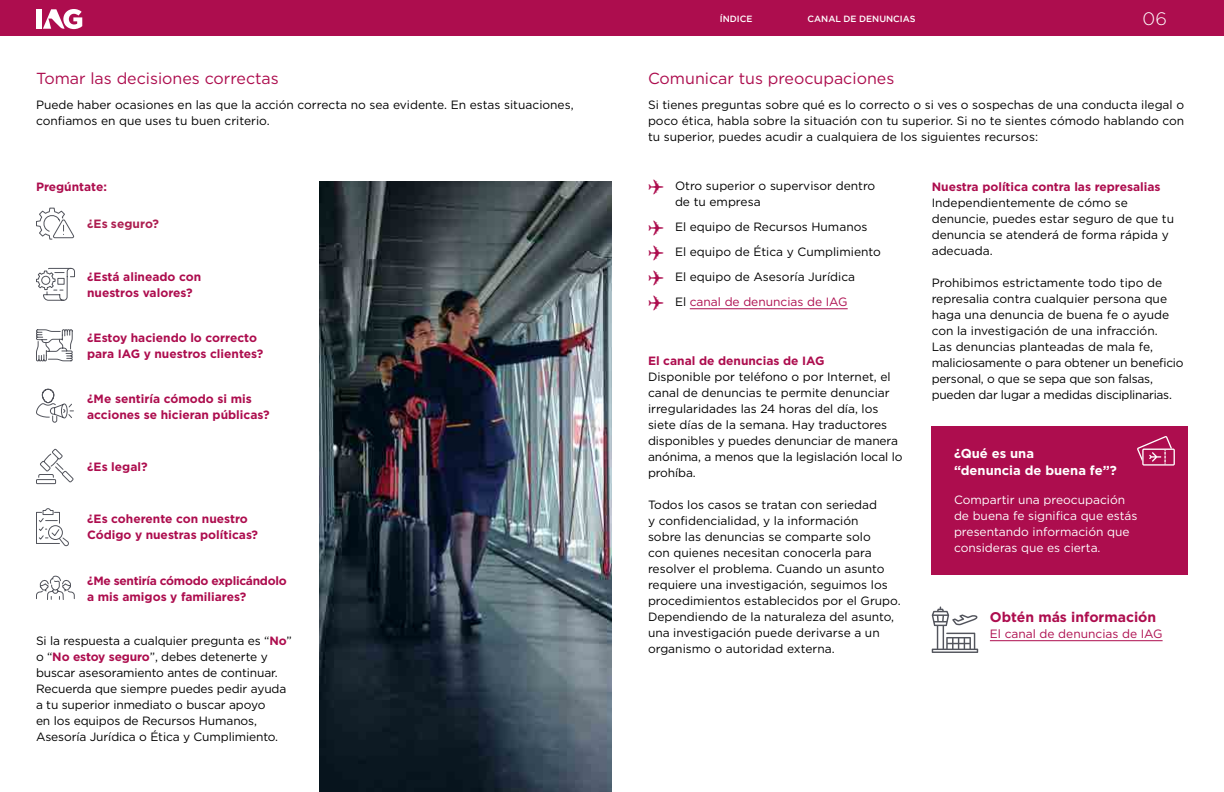
<style>
.page{position:relative;width:1224px;height:792px;background:#fff}
.page>*{position:absolute;margin:0;border:0;box-sizing:border-box;transform-origin:0 0}
.t1{font:300 18px "Gotham";color:#fff}
.t2{font:16px "Gotham";color:#ad0d4e}
.t3{font:700 14px "Gotham";color:#ad0d4e}
.t4{font:700 13px/16px "Gotham";color:#fff}
.t5{font:12px/16px "Gotham";color:#000}
.t6{font:700 12px/16px "Gotham";color:#ad0d4e}
.t7{font:12px/16px "Gotham";color:#fff}
.t8{font:700 12px/16px "Gotham";letter-spacing:-.025em;color:#ad0d4e}
.t9{font:12px "Gotham";color:#ad0d4e}
.t10{font:700 12px "Gotham";letter-spacing:.005em;color:#ad1e50}
.t11{font:500 9px "Gotham";color:#fff}
.s1{font-weight:700;color:#ad0d4e}
.s2{color:#ad0d4e}
</style>
<div class="page">
<img style="left:320px;top:181px;width:292px;height:611px">
<div style="left:0;top:0;width:1224px;height:36px;background:#ad0d4e"></div>
<div style="left:36px;top:9px;width:5px;height:20px;background:#fff"></div>
<svg style="left:43px;top:9px;width:39px;height:20px"></svg>
<svg style="left:36px;top:207px;width:38px;height:33px"></svg>
<svg style="left:36px;top:448px;width:38px;height:37px"></svg>
<svg style="left:36px;top:508px;width:33px;height:39px"></svg>
<svg style="left:36px;top:267px;width:39px;height:34px"></svg>
<svg style="left:36px;top:329px;width:37px;height:33px"></svg>
<svg style="left:36px;top:575px;width:39px;height:25px"></svg>
<svg style="left:36px;top:388px;width:38px;height:35px"></svg>
<hr style="left:690px;top:308px;width:158px;height:1px;background:#ad0d4e">
<div style="left:932px;top:426px;width:256px;height:148px;background:#ad0d4e"></div>
<svg style="left:1137px;top:436px;width:38px;height:30px"></svg>
<hr style="left:990px;top:640px;width:173px;height:1px;background:#ad0d4e">
<svg style="left:932px;top:606px;width:46px;height:47px"></svg>
<h2 class="t2" style="left:36px;top:69px;width:244px">Tomar las decisiones correctas</h2>
<p class="t5" style="left:36px;top:96px;width:539px">Puede haber ocasiones en las que la acción correcta no sea evidente. En estas situaciones, confiamos en que uses tu buen criterio.</p>
<p class="t6" style="left:36px;top:178px;width:72px">Pregúntate:</p>
<p class="t10" style="left:87px;top:216px;width:73px">¿Es seguro?</p>
<p class="t6" style="left:87px;top:269px;width:116px">¿Está alineado con nuestros valores?</p>
<p class="t6" style="left:87px;top:330px;width:178px">¿Estoy haciendo lo correcto para IAG y nuestros clientes?</p>
<p class="t6" style="left:87px;top:390px;width:184px">¿Me sentiría cómodo si mis acciones se hicieran públicas?</p>
<p class="t6" style="left:87px;top:459px;width:62px">¿Es legal?</p>
<p class="t6" style="left:87px;top:511px;width:173px">¿Es coherente con nuestro<br>Código y nuestras políticas?</p>
<p class="t8" style="left:87px;top:572px;width:201px">¿Me sentiría cómodo explicándolo a mis amigos y familiares?</p>
<p class="t5" style="left:36px;top:632px;width:257px">Si la respuesta a cualquier pregunta es “<span class="s1">No</span>” o “<span class="s1">No estoy seguro</span>”, debes detenerte y buscar asesoramiento antes de continuar.<br>Recuerda que siempre puedes pedir ayuda a tu superior inmediato o buscar apoyo<br>en los equipos de Recursos Humanos, Asesoría Jurídica o Ética y Cumplimiento.</p>
<p class="t11" style="left:720px;top:13px;width:34px">ÍNDICE</p>
<p class="t11" style="left:808px;top:13px;width:110px">CANAL DE DENUNCIAS</p>
<h1 class="t1" style="left:1143px;top:8px;width:26px">06</h1>
<h2 class="t2" style="left:648px;top:69px;width:248px">Comunicar tus preocupaciones</h2>
<p class="t5" style="left:648px;top:96px;width:538px;text-align:justify">Si tienes preguntas sobre qué es lo correcto o si ves o sospechas de una conducta ilegal o poco ética, habla sobre la situación con tu superior. Si no te sientes cómodo hablando con tu superior, puedes acudir a cualquiera de los siguientes recursos:</p>
<p class="t5" style="left:675px;top:177px;width:202px;text-indent:-27px"><span class="s2">✈</span> Otro superior o supervisor dentro de tu empresa</p>
<p class="t5" style="left:648px;top:214px;width:234px;line-height:25px"><span class="s2">✈</span> El equipo de Recursos Humanos <span class="s2">✈</span> El equipo de Ética y Cumplimiento <span class="s2">✈</span> El equipo de Asesoría Jurídica<br><span class="s2">✈</span> El <span class="s2">canal de denuncias de IAG</span></p>
<p class="t6" style="left:648px;top:353px;width:178px">El canal de denuncias de IAG</p>
<p class="t5" style="left:648px;top:368px;width:256px">Disponible por teléfono o por Internet, el canal de denuncias te permite denunciar irregularidades las 24 horas del día, los siete días de la semana. Hay traductores disponibles y puedes denunciar de manera anónima, a menos que la legislación local lo prohíba.</p>
<p class="t5" style="left:648px;top:496px;width:254px">Todos los casos se tratan con seriedad<br>y confidencialidad, y la información<br>sobre las denuncias se comparte solo<br>con quienes necesitan conocerla para resolver el problema. Cuando un asunto requiere una investigación, seguimos los procedimientos establecidos por el Grupo.<br>Dependiendo de la naturaleza del asunto, una investigación puede derivarse a un organismo o autoridad externa.</p>
<p class="t6" style="left:932px;top:178px;width:230px">Nuestra política contra las represalias</p>
<p class="t5" style="left:932px;top:194px;width:244px">Independientemente de cómo se denuncie, puedes estar seguro de que tu denuncia se atenderá de forma rápida y adecuada.</p>
<p class="t5" style="left:932px;top:274px;width:253px">Prohibimos estrictamente todo tipo de represalia contra cualquier persona que haga una denuncia de buena fe o ayude con la investigación de una infracción.<br>Las denuncias planteadas de mala fe, maliciosamente o para obtener un beneficio personal, o que se sepa que son falsas, pueden dar lugar a medidas disciplinarias.</p>
<p class="t4" style="left:954px;top:446px;width:164px">¿Qué es una<br>“denuncia de buena fe”?</p>
<p class="t7" style="left:954px;top:492px;width:185px">Compartir una preocupación de buena fe significa que estás presentando información que consideras que es cierta.</p>
<p class="t3" style="left:990px;top:607px;width:168px">Obtén más información</p>
<p class="t9" style="left:990px;top:627px;width:174px">El canal de denuncias de IAG</p>
</div>
